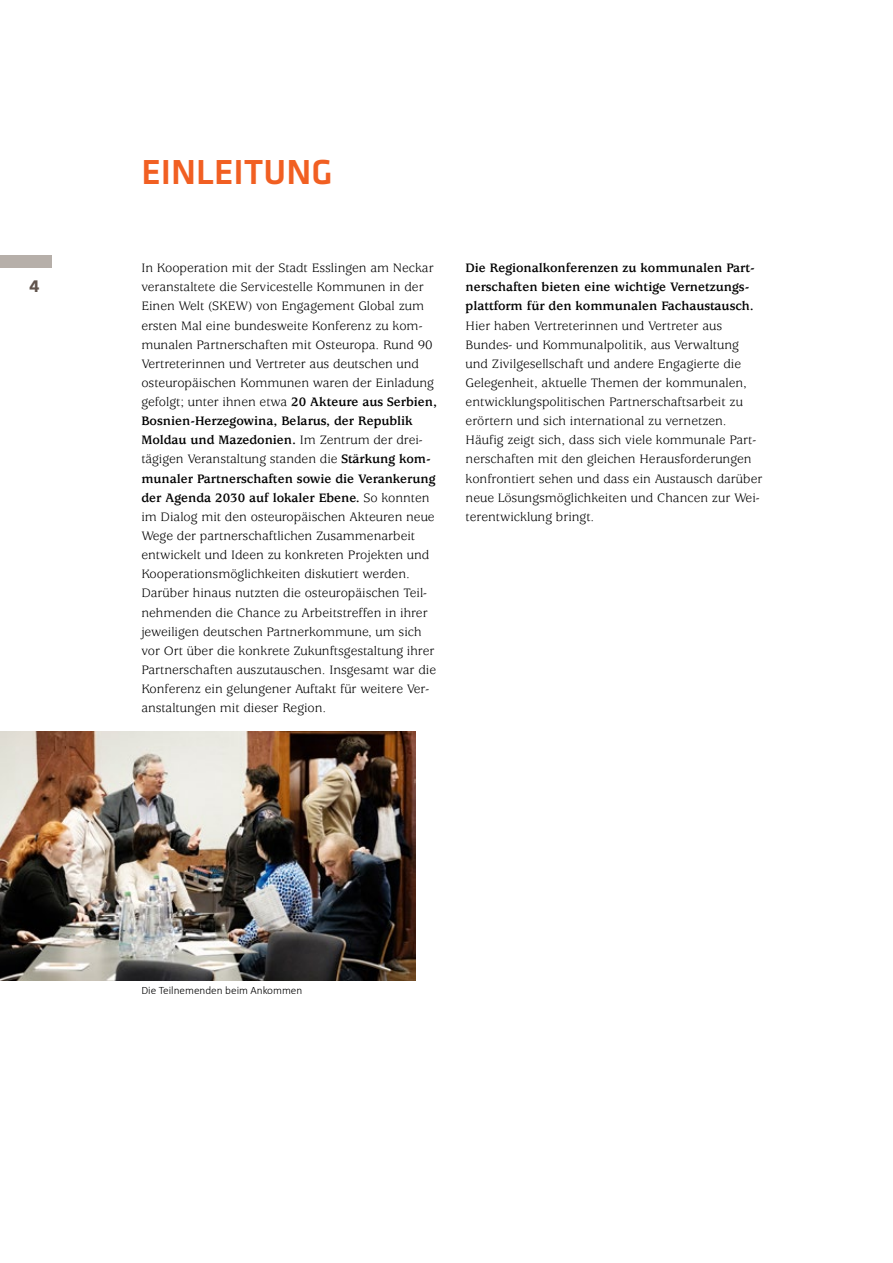
<style>
.page{position:relative;width:893px;height:1263px;background:#fff}
.page>*{position:absolute;margin:0;border:0;box-sizing:border-box;transform-origin:0 0}
.t1{font:500 36px "Klavika Basic";color:#f15f22}
.t2{font:700 18px "Klavika Basic";color:#61544d}
.t3{font:13.5px/19.2px "Usherwood Std";color:#000}
.t4{font:300 11.25px "Calibri";color:#000}
.s1{font-weight:700}
</style>
<div class="page">
<img style="left:0;top:731px;width:416px;height:249px">
<div style="left:0;top:255px;width:51px;height:13px;background:#b6afa9"></div>
<h2 class="t2" style="left:29px;top:273px;width:12px">4</h2>
<h1 class="t1" style="left:141px;top:148px;width:192px">EINLEITUNG</h1>
<p class="t3" style="left:141px;top:259px;width:297px">In Kooperation mit der Stadt Esslingen am Neckar veranstaltete die Servicestelle Kommunen in der Einen Welt (SKEW) von Engagement Global zum ersten Mal eine bundesweite Konferenz zu kom&shy;munalen Partnerschaften mit Osteuropa. Rund 90<br>Vertreterinnen und Vertreter aus deutschen und osteuropäischen Kommunen waren der Einladung gefolgt; unter ihnen etwa <span class="s1">20 Akteure aus Serbien, Bosnien-Herzegowina, Belarus, der Republik Moldau und Mazedonien.</span> Im Zentrum der drei&shy;tägigen Veranstaltung standen die <span class="s1">Stärkung kom&shy;munaler Partnerschaften sowie die Verankerung der Agenda 2030 auf lokaler Ebene.</span> So konnten im Dialog mit den osteuropäischen Akteuren neue Wege der partnerschaftlichen Zusammenarbeit entwickelt und Ideen zu konkreten Projekten und Kooperationsmöglichkeiten diskutiert werden.<br>Darüber hinaus nutzten die osteuropäischen Teil&shy;nehmenden die Chance zu Arbeitstreffen in ihrer jeweiligen deutschen Partnerkommune, um sich vor Ort über die konkrete Zukunftsgestaltung ihrer Partnerschaften auszutauschen. Insgesamt war die Konferenz ein gelungener Auftakt für weitere Ver&shy;anstaltungen mit dieser Region.</p>
<p class="t3" style="left:466px;top:259px;width:298px"><span class="s1">Die Regionalkonferenzen zu kommunalen Part&shy;nerschaften bieten eine wichtige Vernetzungs&shy;plattform für den kommunalen Fachaustausch.<br></span>Hier haben Vertreterinnen und Vertreter aus Bundes- und Kommunalpolitik, aus Verwaltung und Zivilgesellschaft und andere Engagierte die Gelegenheit, aktuelle Themen der kommunalen, entwicklungspolitischen Partnerschaftsarbeit zu erörtern und sich international zu vernetzen.<br>Häufig zeigt sich, dass sich viele kommunale Part&shy;nerschaften mit den gleichen Herausforderungen konfrontiert sehen und dass ein Austausch darüber neue Lösungsmöglichkeiten und Chancen zur Wei&shy;terentwicklung bringt.</p>
<p class="t4" style="left:141px;top:983px;width:162px">Die Teilnemenden beim Ankommen</p>
</div>
